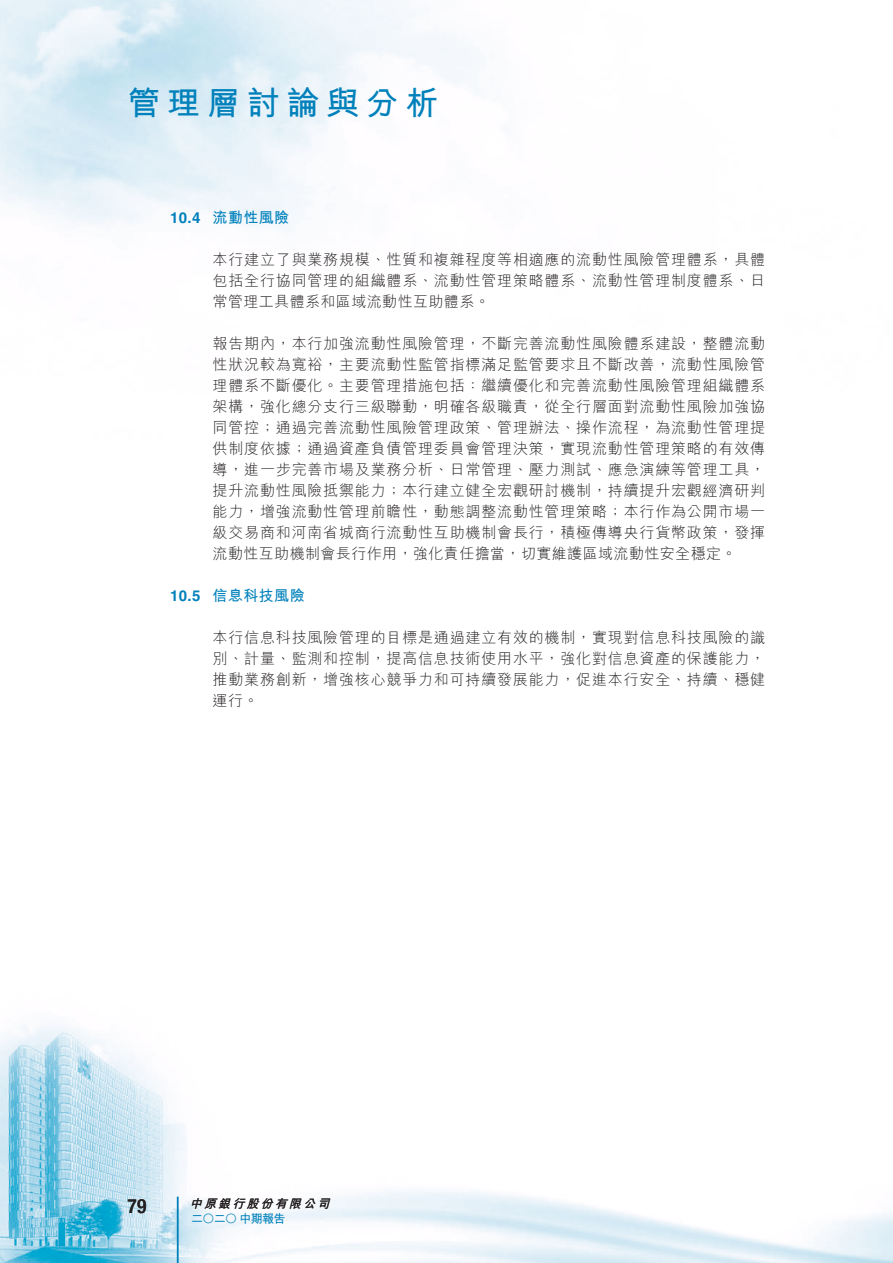
<style>
.page{position:relative;width:893px;height:1263px;background:#fff}
.page>*{position:absolute;margin:0;border:0;box-sizing:border-box;transform-origin:0 0}
.t1{font:700 33px "M Hei HK";letter-spacing:.205em;color:#0081bb}
.t2{font:500 condensed 19.5px "Helvetica Neue LT Pro";color:#231f20}
.t3{font:300 15px/21px "M Hei HK";letter-spacing:.055em;color:#231f20;text-align:justify}
.t4{font:700 15px "M Hei HK";letter-spacing:.03em;color:#0081bb}
.t5{font:700 15px "Helvetica LT Std";color:#0081bb}
.t6{font:italic 700 12px "M Hei HK";color:#231f20}
.t7{font:700 12px "M Hei HK";color:#0081bb}
</style>
<div class="page">
<img style="left:0;top:0;width:893px;height:1263px">
<hr style="left:177px;top:1197px;width:1px;height:66px;background:#0081bb">
<h1 class="t1" style="left:128px;top:78px;width:312px">管理層討論與分析</h1>
<p class="t5" style="left:170px;top:209px;width:32px">10.4</p>
<p class="t5" style="left:170px;top:587px;width:32px">10.5</p>
<p class="t4" style="left:213px;top:207px;width:78px">流動性風險</p>
<p class="t3" style="left:213px;top:249px;width:554px">本行建立了與業務規模、性質和複雜程度等相適應的流動性風險管理體系，具體包括全行協同管理的組織體系、流動性管理策略體系、流動性管理制度體系、日常管理工具體系和區域流動性互助體系。</p>
<p class="t3" style="left:213px;top:333px;width:554px">報告期內，本行加強流動性風險管理，不斷完善流動性風險體系建設，整體流動性狀況較為寬裕，主要流動性監管指標滿足監管要求且不斷改善，流動性風險管理體系不斷優化。主要管理措施包括：繼續優化和完善流動性風險管理組織體系架構，強化總分支行三級聯動，明確各級職責，從全行層面對流動性風險加強協同管控；通過完善流動性風險管理政策、管理辦法、操作流程，為流動性管理提供制度依據；通過資產負債管理委員會管理決策，實現流動性管理策略的有效傳導，進一步完善市場及業務分析、日常管理、壓力測試、應急演練等管理工具，提升流動性風險抵禦能力；本行建立健全宏觀研討機制，持續提升宏觀經濟研判能力，增強流動性管理前瞻性，動態調整流動性管理策略；本行作為公開市場一級交易商和河南省城商行流動性互助機制會長行，積極傳導央行貨幣政策，發揮流動性互助機制會長行作用，強化責任擔當，切實維護區域流動性安全穩定。</p>
<p class="t4" style="left:213px;top:585px;width:94px">信息科技風險</p>
<p class="t3" style="left:213px;top:627px;width:554px">本行信息科技風險管理的目標是通過建立有效的機制，實現對信息科技風險的識別、計量、監測和控制，提高信息技術使用水平，強化對信息資產的保護能力，推動業務創新，增強核心競爭力和可持續發展能力，促進本行安全、持續、穩健運行。</p>
<h2 class="t2" style="left:128px;top:1194px;width:20px">79</h2>
<p class="t6" style="left:190px;top:1195px;width:145px">中原銀行股份有限公司</p>
<p class="t7" style="left:191px;top:1210px;width:96px">二○二○ 中期報告</p>
</div>
